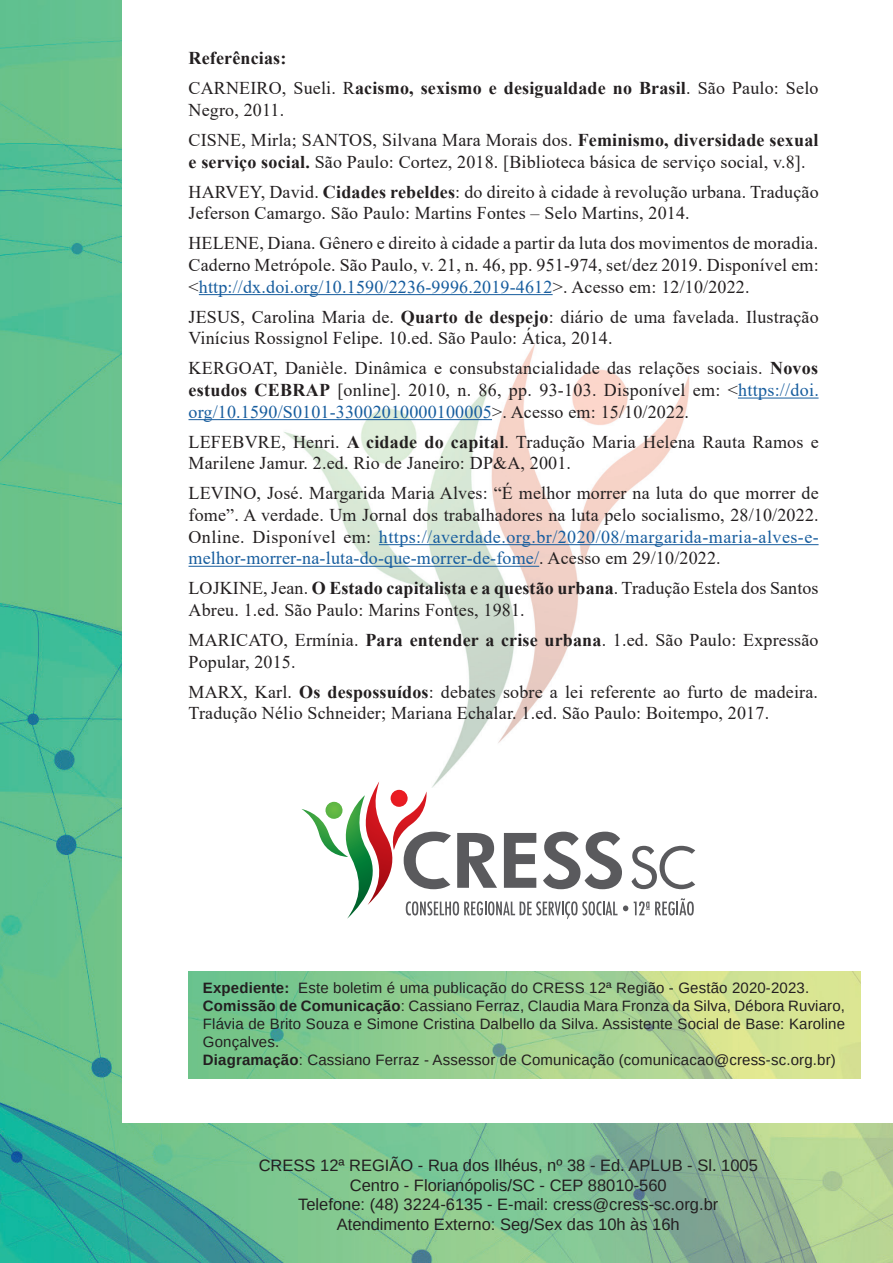
<style>
.page{position:relative;width:893px;height:1263px;background:#fff}
.page>*{position:absolute;margin:0;border:0;box-sizing:border-box;transform-origin:0 0}
.t1{font:18px/21.6px "Times New Roman";letter-spacing:.01em;color:#231f20}
.t2{font:700 18px/30.2px "Times New Roman";letter-spacing:.01em;color:#231f20}
.t3{font:16.5px/19.8px "Arimo";color:#231f20;text-align:center}
.t4{font:15px/18px "Arimo";letter-spacing:.01em;color:#231f20}
.s1{font-weight:400}
.s2{font-weight:700}
.s3{color:#175d9e}
</style>
<div class="page">
<img style="left:0;top:0;width:893px;height:1263px">
<div style="left:123px;top:0;width:770px;height:1123px;background:#fff"></div>
<img style="left:189px;top:972px;width:671px;height:106px">
<img style="left:265px;top:343px;width:466px;height:438px">
<svg style="left:301px;top:781px;width:394px;height:138px"></svg>
<hr style="left:199px;top:294px;width:354px;height:1px;background:#175d9e">
<hr style="left:738px;top:398px;width:81px;height:1px;background:#175d9e">
<hr style="left:189px;top:419px;width:303px;height:1px;background:#175d9e">
<hr style="left:379px;top:544px;width:440px;height:1px;background:#175d9e">
<hr style="left:189px;top:566px;width:350px;height:1px;background:#175d9e">
<p class="t2" style="left:189px;top:43px;width:631px">Referências:<br><span class="s1">CARNEIRO, Sueli. R</span>acismo, sexismo e desigualdade no Brasil<span class="s1">. São Paulo: Selo</span></p>
<p class="t1" style="left:189px;top:94px;width:631px;line-height:30.2px">Negro, 2011.<br>CISNE, Mirla; SANTOS, Silvana Mara Morais dos. <span class="s2">Feminismo, diversidade sexual</span></p>
<p class="t1" style="left:189px;top:146px;width:632px;line-height:30.2px"><span class="s2">e serviço social.</span> São Paulo: Cortez, 2018. [Biblioteca básica de serviço social, v.8].<br>HARVEY, David. <span class="s2">Cidades rebeldes</span>: do direito à cidade à revolução urbana. Tradução</p>
<p class="t1" style="left:189px;top:198px;width:631px;line-height:30.2px">Jeferson Camargo. São Paulo: Martins Fontes – Selo Martins, 2014.<br>HELENE, Diana. Gênero e direito à cidade a partir da luta dos movimentos de moradia.</p>
<p class="t1" style="left:189px;top:254px;width:632px">Caderno Metrópole. São Paulo, v. 21, n. 46, pp. 951-974, set/dez 2019. Disponível em: &lt;<span class="s3">http://dx.doi.org/10.1590/2236-9996.2019-4612</span>&gt;. Acesso em: 12/10/2022.</p>
<p class="t1" style="left:189px;top:305px;width:632px">JESUS, Carolina Maria de. <span class="s2">Quarto de despejo</span>: diário de uma favelada. Ilustração<br>Vinícius Rossignol Felipe. 10.ed. São Paulo: Ática, 2014.</p>
<p class="t1" style="left:189px;top:357px;width:632px;text-align:justify">KERGOAT, Danièle. Dinâmica e consubstancialidade das relações sociais. <span class="s2">Novos estudos CEBRAP</span> [online]. 2010, n. 86, pp. 93-103. Disponível em: &lt;<span class="s3">https://doi. org/10.1590/S0101-33002010000100005</span>&gt;. Acesso em: 15/10/2022.</p>
<p class="t1" style="left:189px;top:430px;width:632px">LEFEBVRE, Henri. <span class="s2">A cidade do capital</span>. Tradução Maria Helena Rauta Ramos e<br>Marilene Jamur. 2.ed. Rio de Janeiro: DP&amp;A, 2001.</p>
<p class="t1" style="left:189px;top:482px;width:632px;text-align:justify">LEVINO, José. Margarida Maria Alves: “É melhor morrer na luta do que morrer de fome”. A verdade. Um Jornal dos trabalhadores na luta pelo socialismo, 28/10/2022.<br>Online. Disponível em: <span class="s3">https://averdade.org.br/2020/08/margarida-maria-alves-e&shy;melhor-morrer-na-luta-do-que-morrer-de-fome/</span>. Acesso em 29/10/2022.</p>
<p class="t1" style="left:189px;top:577px;width:632px">LOJKINE, Jean. <span class="s2">O Estado capitalista e a questão urbana</span>. Tradução Estela dos Santos<br>Abreu. 1.ed. São Paulo: Marins Fontes, 1981.</p>
<p class="t1" style="left:189px;top:629px;width:632px">MARICATO, Ermínia. <span class="s2">Para entender a crise urbana</span>. 1.ed. São Paulo: Expressão<br>Popular, 2015.</p>
<p class="t1" style="left:189px;top:680px;width:631px">MARX, Karl. <span class="s2">Os despossuídos</span>: debates sobre a lei referente ao furto de madeira.<br>Tradução Nélio Schneider; Mariana Echalar. 1.ed. São Paulo: Boitempo, 2017.</p>
<p class="t4" style="left:203px;top:979px;width:644px"><span class="s2">Expediente:</span> Este boletim é uma publicação do CRESS 12ª Região - Gestão 2020-2023.<br><span class="s2">Comissão de Comunicação</span>: Cassiano Ferraz, Claudia Mara Fronza da Silva, Débora Ruviaro, Flávia de Brito Souza e Simone Cristina Dalbello da Silva. Assistente Social de Base: Karoline Gonçalves.<br><span class="s2">Diagramação</span>: Cassiano Ferraz - Assessor de Comunicação (comunicacao@cress-sc.org.br)</p>
<p class="t3" style="left:259px;top:1155px;width:501px">CRESS 12ª REGIÃO - Rua dos Ilhéus, nº 38 - Ed. APLUB - Sl. 1005<br>Centro - Florianópolis/SC - CEP 88010-560<br>Telefone: (48) 3224-6135 - E-mail: cress@cress-sc.org.br Atendimento Externo: Seg/Sex das 10h às 16h</p>
</div>
